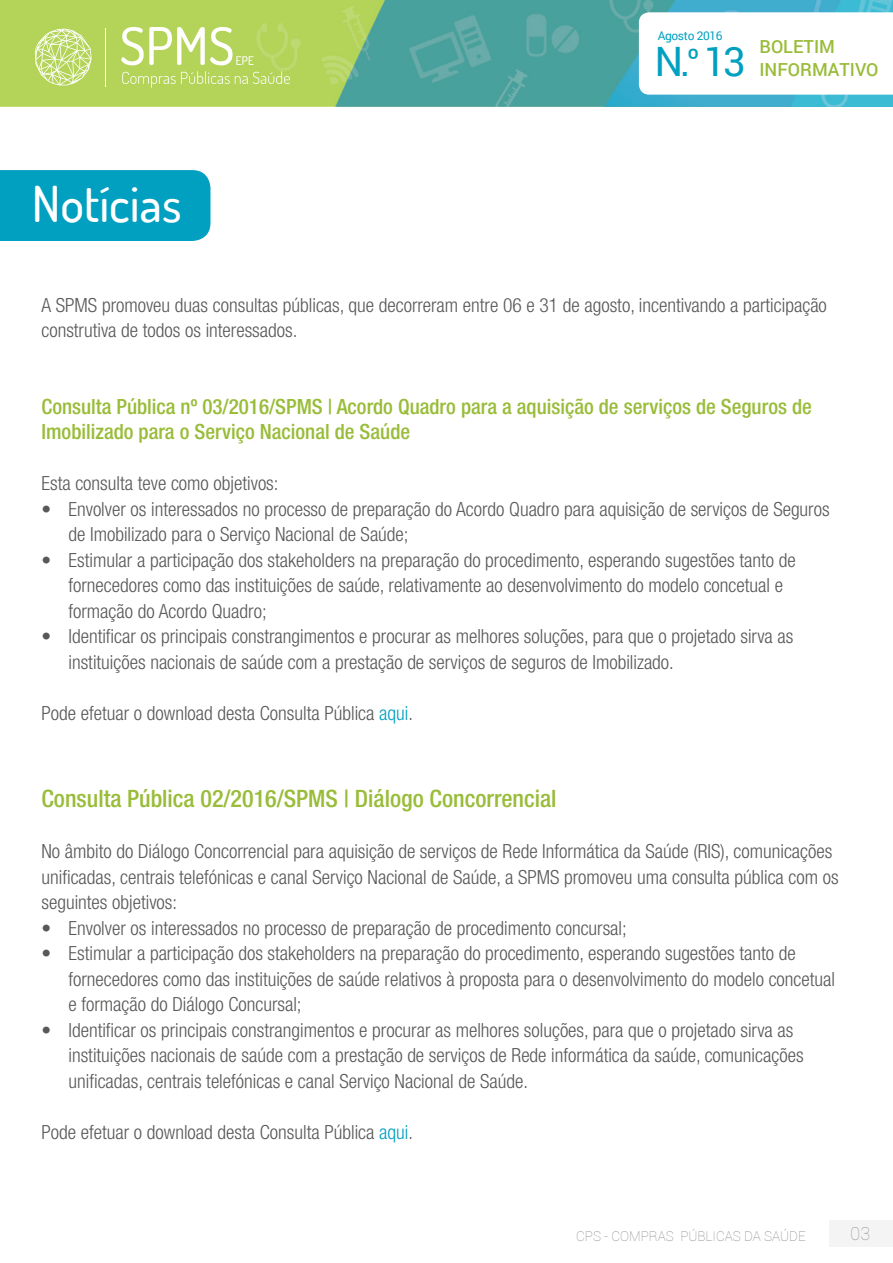
<style>
.page{position:relative;width:893px;height:1263px;background:#fff}
.page>*{position:absolute;margin:0;border:0;box-sizing:border-box;transform-origin:0 0}
.t1{font:500 49.5px "Dosis";color:#fff}
.t2{font:40.5px "Roboto";color:#01a0c1}
.t3{font:500 condensed 24px "Helvetica Neue LT Std";color:#99bc39}
.t4{font:500 condensed 21px/25.5px "Helvetica Neue LT Std";color:#99bc39}
.t5{font:300 condensed 19.5px/25.5px "Helvetica Neue LT Std";color:#585857}
.t6{font:500 18px/22.8px "Roboto";color:#99bc39}
.t7{font:100 18px "Roboto";color:#9c9b9b}
.t8{font:100 13.5px "Roboto";color:#868686}
.t9{font:12px "Roboto";letter-spacing:-.03em;color:#01a0c1}
.s1{color:#01a0c1}
</style>
<div class="page">
<div style="left:829px;top:1219px;width:64px;height:27px;background:#f4f4f4"></div>
<img style="left:0;top:0;width:893px;height:107px">
<svg style="left:639px;top:12px;width:254px;height:83px"></svg>
<svg style="left:121px;top:27px;width:133px;height:38px"></svg>
<hr style="left:106px;top:28px;width:1px;height:58px;background:#fff">
<svg style="left:35px;top:29px;width:57px;height:56px;background:#c9e088"></svg>
<svg style="left:122px;top:71px;width:168px;height:17px;background:#bdd96d"></svg>
<div style="left:0;top:170px;width:210px;height:71px;background:#01a0c1"></div>
<h1 class="t1" style="left:32px;top:171px;width:151px">Notícias</h1>
<p class="t9" style="left:658px;top:27px;width:67px">Agosto 2016</p>
<h2 class="t2" style="left:654px;top:33px;width:93px">N.<sup>º</sup> 13</h2>
<p class="t6" style="left:759px;top:35px;width:121px">BOLETIM<br>INFORMATIVO</p>
<p class="t5" style="left:41px;top:292px;width:787px">A SPMS promoveu duas consultas públicas, que decorreram entre 06 e 31 de agosto, incentivando a participação construtiva de todos os interessados.</p>
<p class="t4" style="left:41px;top:393px;width:772px">Consulta Pública nº 03/2016/SPMS | Acordo Quadro para a aquisição de serviços de Seguros de<br>Imobilizado para o Serviço Nacional de Saúde</p>
<p class="t5" style="left:41px;top:470px;width:239px">Esta consulta teve como objetivos:</p>
<p class="t5" style="left:68px;top:496px;width:763px;text-indent:-27px">• Envolver os interessados no processo de preparação do Acordo Quadro para aquisição de serviços de Seguros de Imobilizado para o Serviço Nacional de Saúde;</p>
<p class="t5" style="left:68px;top:547px;width:729px;text-indent:-27px">• Estimular a participação dos stakeholders na preparação do procedimento, esperando sugestões tanto de fornecedores como das instituições de saúde, relativamente ao desenvolvimento do modelo concetual e formação do Acordo Quadro;</p>
<p class="t5" style="left:68px;top:623px;width:726px;text-indent:-27px">• Identificar os principais constrangimentos e procurar as melhores soluções, para que o projetado sirva as instituições nacionais de saúde com a prestação de serviços de seguros de Imobilizado.</p>
<p class="t5" style="left:41px;top:700px;width:373px">Pode efetuar o download desta Consulta Pública <span class="s1">aqui</span>.</p>
<p class="t3" style="left:41px;top:784px;width:517px">Consulta Pública 02/2016/SPMS | Diálogo Concorrencial</p>
<p class="t5" style="left:41px;top:838px;width:799px">No âmbito do Diálogo Concorrencial para aquisição de serviços de Rede Informática da Saúde (RIS), comunicações unificadas, centrais telefónicas e canal Serviço Nacional de Saúde, a SPMS promoveu uma consulta pública com os seguintes objetivos:</p>
<p class="t5" style="left:41px;top:915px;width:587px">• Envolver os interessados no processo de preparação de procedimento concursal;</p>
<p class="t5" style="left:68px;top:940px;width:768px;text-indent:-27px">• Estimular a participação dos stakeholders na preparação do procedimento, esperando sugestões tanto de fornecedores como das instituições de saúde relativos à proposta para o desenvolvimento do modelo concetual e formação do Diálogo Concursal;</p>
<p class="t5" style="left:68px;top:1017px;width:737px;text-indent:-27px">• Identificar os principais constrangimentos e procurar as melhores soluções, para que o projetado sirva as instituições nacionais de saúde com a prestação de serviços de Rede informática da saúde, comunicações unificadas, centrais telefónicas e canal Serviço Nacional de Saúde.</p>
<p class="t5" style="left:41px;top:1119px;width:373px">Pode efetuar o download desta Consulta Pública <span class="s1">aqui</span>.</p>
<p class="t8" style="left:576px;top:1226px;width:231px">CPS - COMPRAS PÚBLICAS DA SAÚDE</p>
<p class="t7" style="left:850px;top:1221px;width:22px">03</p>
</div>
